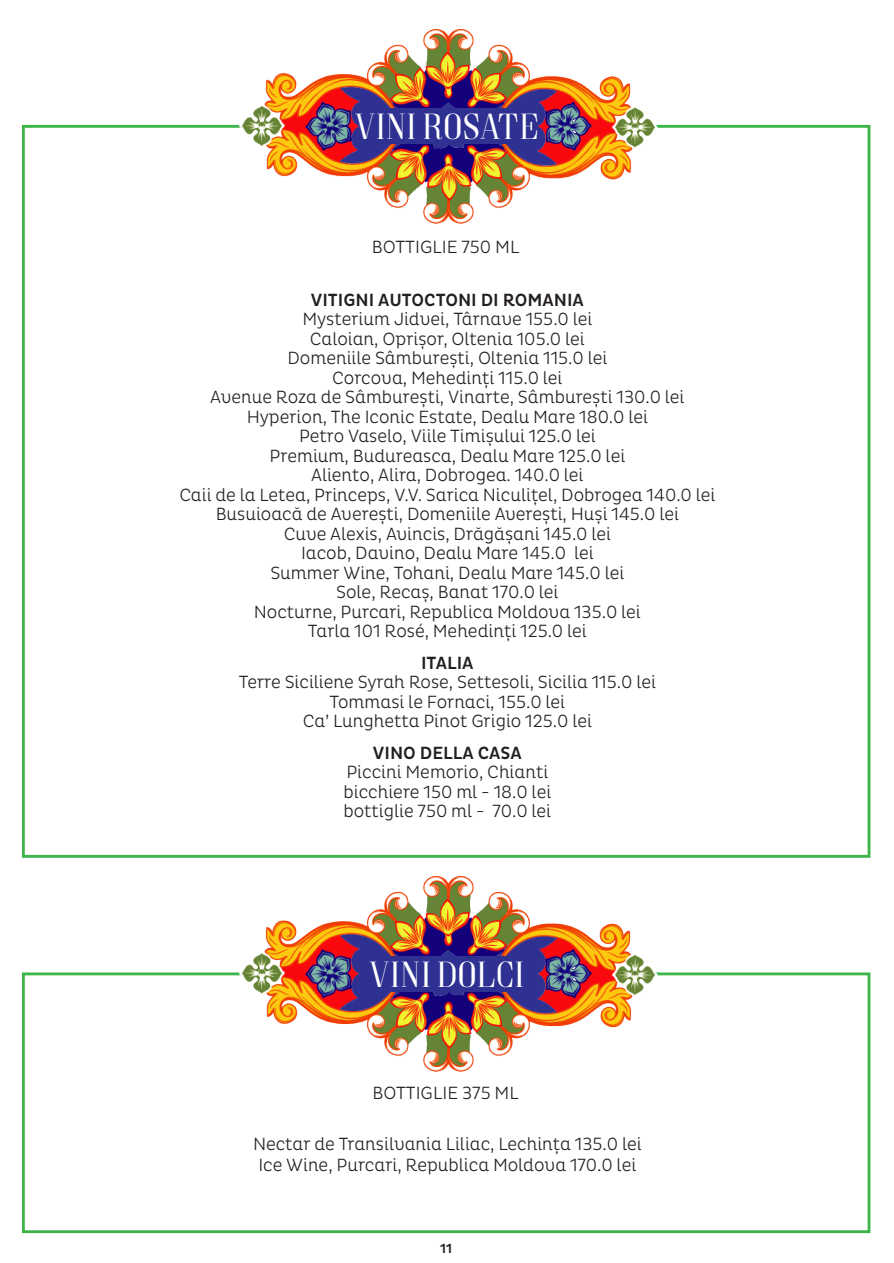
<style>
.page{position:relative;width:894px;height:1263px;background:#fff}
.page>*{position:absolute;margin:0;border:0;box-sizing:border-box;transform-origin:0 0}
.t1{font:36.9px "Goldoni";letter-spacing:-.025em;color:#fff}
.t2{font:300 18px/19.5px "Pluto Cond";color:#231f20;text-align:center}
.t3{font:500 18px "Pluto Cond";color:#231f20}
.t4{font:500 13.5px "Pluto Cond";color:#231f20}
</style>
<div class="page">
<img style="left:239px;top:29px;width:418px;height:195px">
<div style="left:368px;top:108px;width:157px;height:36px;background:#2e3192"></div>
<div style="left:22px;top:972px;width:848px;height:261px;border:3px solid #3db54a"></div>
<img style="left:239px;top:877px;width:418px;height:194px">
<div style="left:368px;top:956px;width:157px;height:35px;background:#2e3192"></div>
<h1 class="t1" style="left:355px;top:106px;width:188px">VINI ROSATE</h1>
<p class="t2" style="left:372px;top:237px;width:149px">BOTTIGLIE 750 ML</p>
<p class="t3" style="left:311px;top:289px;width:274px">VITIGNI AUTOCTONI DI ROMANIA</p>
<p class="t2" style="left:179px;top:310px;width:537px">Mysterium Jidvei, Târnave 155.0 lei<br>Caloian, Oprișor, Oltenia 105.0 lei<br>Domeniile Sâmburești, Oltenia 115.0 lei<br>Corcova, Mehedinți 115.0 lei<br>Avenue Roza de Sâmburești, Vinarte, Sâmburești 130.0 lei Hyperion, The Iconic Estate, Dealu Mare 180.0 lei<br>Petro Vaselo, Viile Timișului 125.0 lei<br>Premium, Budureasca, Dealu Mare 125.0 lei<br>Aliento, Alira, Dobrogea. 140.0 lei<br>Caii de la Letea, Princeps, V.V. Sarica Niculițel, Dobrogea 140.0 lei Busuioacă de Averești, Domeniile Averești, Huși 145.0 lei<br>Cuve Alexis, Avincis, Drăgășani 145.0 lei<br>Iacob, Davino, Dealu Mare 145.0 lei<br>Summer Wine, Tohani, Dealu Mare 145.0 lei<br>Sole, Recaș, Banat 170.0 lei<br>Nocturne, Purcari, Republica Moldova 135.0 lei<br>Tarla 101 Rosé, Mehedinți 125.0 lei</p>
<p class="t3" style="left:421px;top:652px;width:54px">ITALIA</p>
<p class="t2" style="left:239px;top:672px;width:418px">Terre Siciliene Syrah Rose, Settesoli, Sicilia 115.0 lei<br>Tommasi le Fornaci, 155.0 lei<br>Ca’ Lunghetta Pinot Grigio 125.0 lei</p>
<p class="t3" style="left:373px;top:742px;width:150px">VINO DELLA CASA</p>
<p class="t2" style="left:343px;top:762px;width:209px;text-align:left">Piccini Memorio, Chianti bicchiere 150 ml - 18.0 lei bottiglie 750 ml - 70.0 lei</p>
<h1 class="t1" style="left:370px;top:953px;width:159px">VINI DOLCI</h1>
<p class="t2" style="left:372px;top:1083px;width:148px">BOTTIGLIE 375 ML</p>
<p class="t2" style="left:253px;top:1133px;width:390px;line-height:21px">Nectar de Transilvania Liliac, Lechința 135.0 lei<br>Ice Wine, Purcari, Republica Moldova 170.0 lei</p>
<p class="t4" style="left:440px;top:1241px;width:14px">11</p>
</div>
